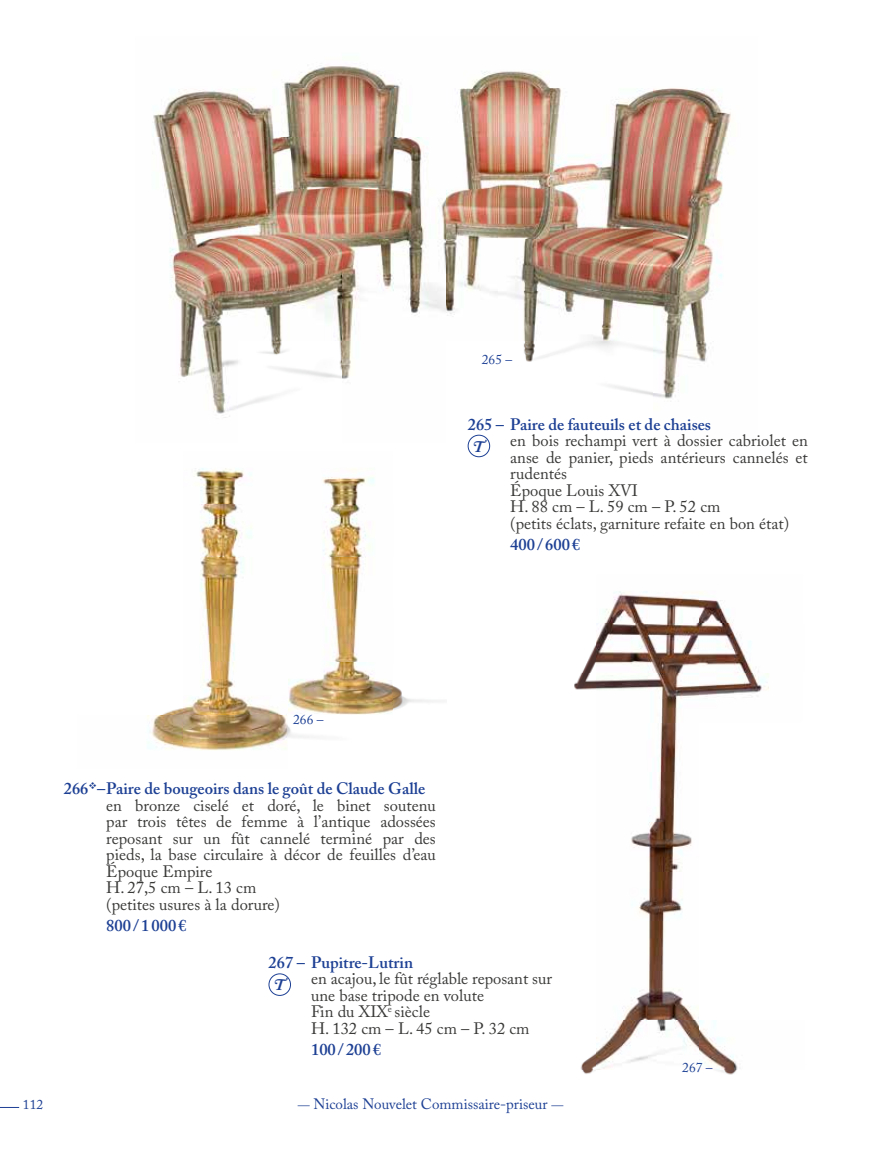
<style>
.page{position:relative;width:893px;height:1149px;background:#fff}
.page>*{position:absolute;margin:0;border:0;box-sizing:border-box;transform-origin:0 0}
.t1{font:16.5px/16.5px "Adobe Caslon Pro";color:#393938}
.t2{font:600 16.5px "Adobe Caslon Pro";color:#1d4094}
.t3{font:italic 700 15.9px "Adobe Caslon Pro";color:#1d4094}
.t4{font:15px "Adobe Caslon Pro";color:#1d4094}
.t5{font:13.5px "Adobe Caslon Pro";color:#1d4094}
.s1{font-weight:600;color:#1d4094}
.s2{font-size:12px}
</style>
<div class="page">
<img style="left:153px;top:66px;width:578px;height:376px">
<img style="left:147px;top:468px;width:294px;height:282px">
<img style="left:574px;top:591px;width:195px;height:484px">
<div style="left:468px;top:434px;width:22px;height:23px;border:1px solid #1d4094;border-radius:50%"></div>
<div style="left:269px;top:973px;width:22px;height:22px;border:1px solid #1d4094;border-radius:50%"></div>
<p class="t5" style="left:482px;top:351px;width:32px">265 –</p>
<p class="t5" style="left:293px;top:711px;width:32px">266 –</p>
<p class="t2" style="left:468px;top:414px;width:245px">265 – Paire de fauteuils et de chaises</p>
<p class="t1" style="left:510px;top:432px;width:299px">en bois rechampi vert à dossier cabriolet en anse de panier, pieds antérieurs cannelés et rudentés<br>Époque Louis XVI<br>H. 88 cm – L. 59 cm – P. 52 cm<br>(petits éclats, garniture refaite en bon état)</p>
<p class="t2" style="left:510px;top:534px;width:71px">400 / 600 €</p>
<p class="t3" style="left:473px;top:437px;width:12px">T</p>
<p class="t1" style="left:106px;top:780px;width:331px;text-indent:-43px"><span class="s1">266</span><sup>❖</sup><span class="s1">– Paire de bougeoirs dans le goût de Claude Galle </span>en bronze ciselé et doré , le binet soutenu par trois têtes de femme à l’antique adossées reposant sur un fût cannelé terminé par des pieds, la base circulaire à décor de feuilles d’eau Époque Empire<br>H. 27,5 cm – L. 13 cm<br>(petites usures à la dorure)</p>
<p class="t2" style="left:106px;top:915px;width:82px">800 / 1 000 €</p>
<p class="t2" style="left:269px;top:952px;width:146px">267 – Pupitre-Lutrin</p>
<p class="t1" style="left:311px;top:970px;width:242px">en acajou, le fût réglable reposant sur une base tripode en volute<br>Fin du XIX<sup>e</sup> siècle<br>H. 132 cm – L. 45 cm – P. 32 cm</p>
<p class="t2" style="left:311px;top:1039px;width:71px">100 / 200 €</p>
<p class="t3" style="left:274px;top:975px;width:12px">T</p>
<p class="t5" style="left:23px;top:1095px;width:22px">112</p>
<p class="t4" style="left:298px;top:1094px;width:267px"><span class="s2">—</span> Nicolas Nouvelet Commissaire-priseur <span class="s2">—</span></p>
<p class="t5" style="left:682px;top:1058px;width:32px">267 –</p>
</div>
